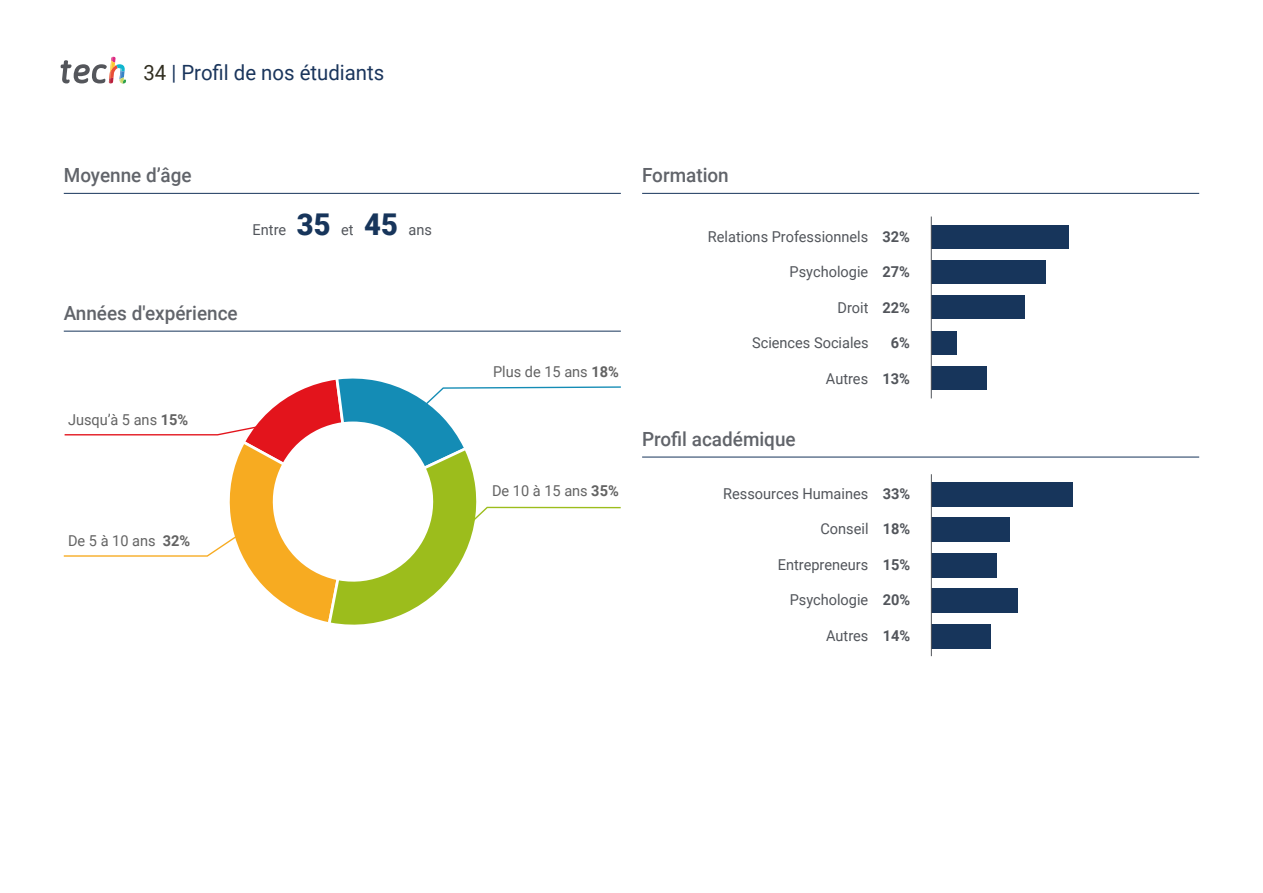
<style>
.page{position:relative;width:1263px;height:893px;background:#fff}
.page>*{position:absolute;margin:0;border:0;box-sizing:border-box;transform-origin:0 0}
.t1{font:21px "Roboto";color:#1a355c}
.t2{font:500 19.5px "Roboto";color:#61646a}
.t3{font:15px "Roboto";color:#52555b}
.t4{font:15px "Roboto";color:#636363}
.t5{font:700 15px "Roboto";color:#52555b}
.s1{color:#312e20}
.s2{font-weight:900;font-size:30px;color:#17355b}
.s3{font-weight:700}
</style>
<div class="page">
<svg style="left:61px;top:57px;width:65px;height:27px"></svg>
<hr style="left:64px;top:193px;width:557px;height:1px;background:#17355b">
<hr style="left:64px;top:331px;width:557px;height:1px;background:#17355b">
<hr style="left:642px;top:457px;width:557px;height:1px;background:#17355b">
<div style="left:931px;top:482px;width:141px;height:24px;background:#17355b"></div>
<div style="left:931px;top:517px;width:78px;height:24px;background:#17355b"></div>
<div style="left:931px;top:553px;width:66px;height:24px;background:#17355b"></div>
<div style="left:931px;top:588px;width:87px;height:24px;background:#17355b"></div>
<div style="left:931px;top:624px;width:60px;height:24px;background:#17355b"></div>
<hr style="left:931px;top:474px;width:1px;height:182px;background:#52555b">
<hr style="left:642px;top:193px;width:557px;height:1px;background:#17355b">
<svg style="left:64px;top:378px;width:557px;height:247px"></svg>
<div style="left:931px;top:225px;width:138px;height:23px;background:#17355b"></div>
<div style="left:931px;top:260px;width:115px;height:24px;background:#17355b"></div>
<div style="left:931px;top:295px;width:94px;height:24px;background:#17355b"></div>
<div style="left:931px;top:331px;width:26px;height:24px;background:#17355b"></div>
<div style="left:931px;top:367px;width:55px;height:23px;background:#17355b"></div>
<hr style="left:931px;top:217px;width:1px;height:181px;background:#52555b">
<h1 class="t1" style="left:144px;top:57px;width:242px"><span class="s1">34</span> | Profil de nos étudiants</h1>
<h2 class="t2" style="left:64px;top:161px;width:129px">Moyenne d’âge</h2>
<p class="t3" style="left:253px;top:219px;width:181px">Entre <span class="s2">35</span> et <span class="s2">45</span> ans</p>
<h2 class="t2" style="left:64px;top:300px;width:175px">Années d'expérience</h2>
<p class="t4" style="left:68px;top:409px;width:122px">Jusqu’à 5 ans <span class="s3">15%</span></p>
<p class="t4" style="left:68px;top:530px;width:124px">De 5 à 10 ans <span class="s3">32%</span></p>
<p class="t4" style="left:493px;top:361px;width:127px">Plus de 15 ans <span class="s3">18%</span></p>
<p class="t4" style="left:492px;top:480px;width:128px">De 10 à 15 ans <span class="s3">35%</span></p>
<h2 class="t2" style="left:642px;top:161px;width:88px">Formation</h2>
<p class="t3" style="left:708px;top:226px;width:204px">Relations Professionnels <span class="s3">32%</span></p>
<p class="t3" style="left:790px;top:261px;width:122px">Psychologie <span class="s3">27%</span></p>
<p class="t3" style="left:837px;top:297px;width:74px">Droit <span class="s3">22%</span></p>
<p class="t3" style="left:752px;top:332px;width:118px">Sciences Sociales</p>
<p class="t5" style="left:891px;top:332px;width:21px">6%</p>
<p class="t3" style="left:826px;top:368px;width:86px">Autres <span class="s3">13%</span></p>
<h2 class="t2" style="left:642px;top:426px;width:155px">Profil académique</h2>
<p class="t3" style="left:723px;top:483px;width:188px">Ressources Humaines <span class="s3">33%</span></p>
<p class="t3" style="left:820px;top:518px;width:91px">Conseil <span class="s3">18%</span></p>
<p class="t3" style="left:778px;top:554px;width:134px">Entrepreneurs <span class="s3">15%</span></p>
<p class="t3" style="left:790px;top:589px;width:122px">Psychologie <span class="s3">20%</span></p>
<p class="t3" style="left:826px;top:625px;width:85px">Autres <span class="s3">14%</span></p>
</div>
